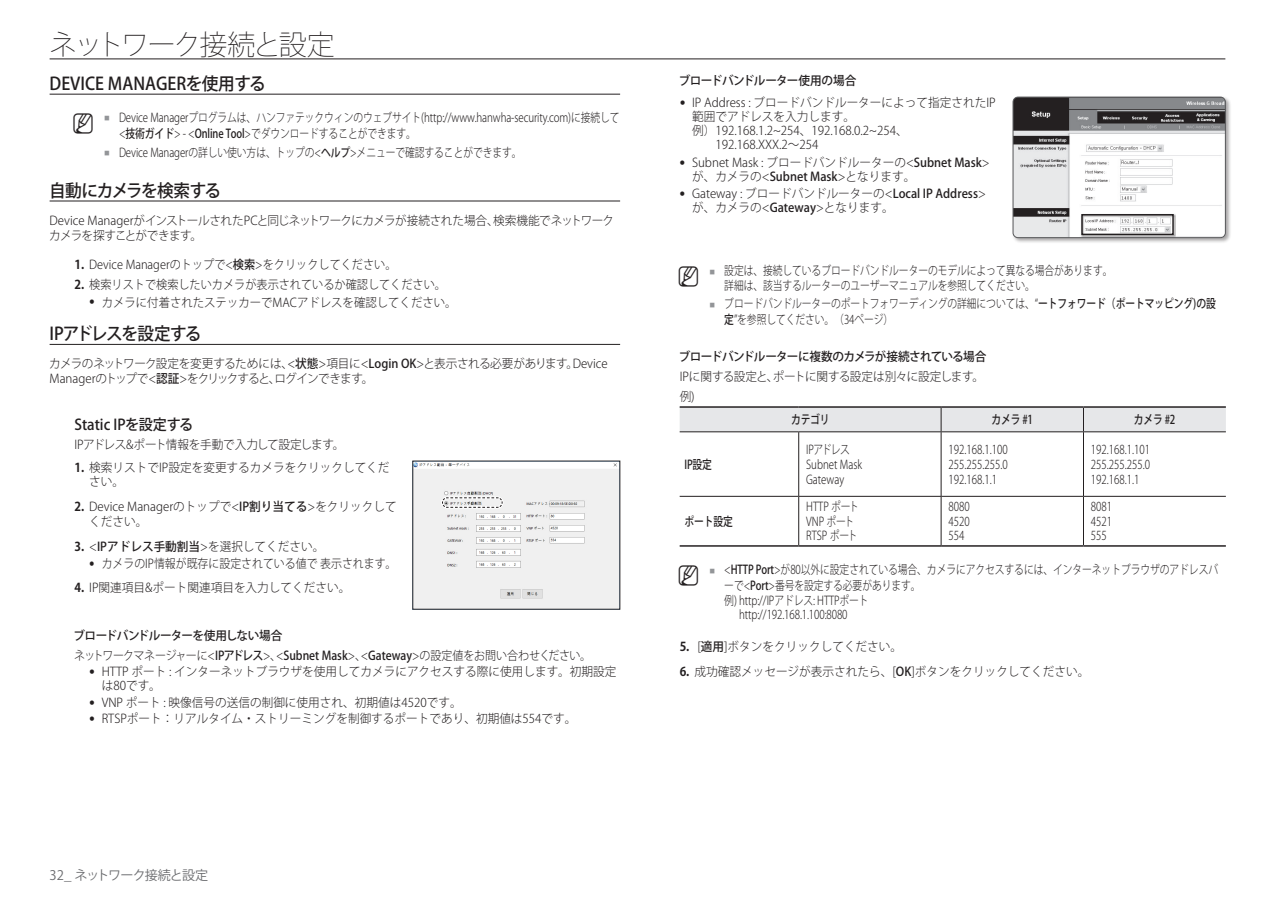
<style>
.page{position:relative;width:1275px;height:903px;background:#fff}
.page>*{position:absolute;margin:0;border:0;box-sizing:border-box;transform-origin:0 0}
.t1{font:200 28px "Koz Go Pro";letter-spacing:-.08em;color:#231f20}
.t2{font:500 17.5px "Koz Go Pro";color:#231f20;scale:.95 1}
.t3{font:500 17.5px "Koz Go Pro";letter-spacing:-.06em;color:#231f20;scale:.95 1}
.t4{font:500 17.5px "Koz Go Pro";letter-spacing:-.065em;color:#231f20;scale:.95 1}
.t5{font:500 14.88px "Koz Go Pro";color:#231f20;scale:.95 1}
.t6{font:13.12px "Koz Go Pro";letter-spacing:-.08em;color:#6c6d70}
.t7{font:300 12.25px/14.9px "Koz Go Pro";color:#231f20;scale:.8 1}
.t8{font:300 12.25px/14px "Koz Go Pro";color:#231f20;scale:.95 1}
.t9{font:500 12.25px/19.8px "Koz Go Pro";letter-spacing:-.04em;color:#231f20;scale:.95 1}
.t10{font:300 12.25px/14.9px "Koz Go Pro";letter-spacing:-.04em;color:#231f20;scale:.95 1}
.t11{font:300 12.25px/14.9px "Koz Go Pro";letter-spacing:-.035em;color:#231f20;scale:.95 1}
.t12{font:300 12.25px "Koz Go Pro";color:#231f20;scale:.91 1}
.t13{font:300 12.25px "Koz Go Pro";color:#231f20;scale:.93 1}
.t14{font:300 12.25px "Koz Go Pro";color:#231f20;scale:.89 1}
.t15{font:500 12.25px "Koz Go Pro";letter-spacing:-.04em;color:#231f20;scale:.8 1}
.s1{font-family:"SIBD P1400";font-weight:400;font-size:22.75px}
.s2{font-family:"SI Icon HR755";font-weight:400;font-size:14px;color:#939598}
.s3{font-weight:500}
.s4{font-weight:700}
.s5{font-family:"Helvetica Neue cp";font-weight:500}
.s6{font-weight:300}
</style>
<div class="page">
<hr style="left:50px;top:59px;width:1175px;height:1px;background:#231f20">
<hr style="left:50px;top:94px;width:570px;height:1px;background:#231f20">
<hr style="left:50px;top:201px;width:570px;height:1px;background:#231f20">
<hr style="left:50px;top:344px;width:570px;height:1px;background:#231f20">
<img style="left:414px;top:463px;width:204px;height:144px">
<div style="left:441px;top:496px;width:63px;height:13px;border:3px solid #fff;border-radius:5px"></div>
<svg style="left:442px;top:497px;width:61px;height:11px"></svg>
<div style="left:1011px;top:95px;width:221px;height:149px;background:#231f20;opacity:.4"></div>
<img style="left:1013px;top:97px;width:212px;height:141px">
<div style="left:1012px;top:97px;width:214px;height:141px;border:1px solid #57585a;border-radius:5px"></div>
<div style="left:1080px;top:213px;width:96px;height:25px;background:#231f20;opacity:.5"></div>
<div style="left:1081px;top:214px;width:93px;height:21px;border:1px solid #231f20"></div>
<div style="left:680px;top:408px;width:546px;height:23px;background:#e6e7e9"></div>
<hr style="left:680px;top:431px;width:119px;height:1px;background:#231f20">
<hr style="left:799px;top:431px;width:142px;height:1px;background:#231f20">
<hr style="left:798px;top:432px;width:1px;height:64px;background:#231f20">
<hr style="left:941px;top:431px;width:142px;height:1px;background:#231f20">
<hr style="left:941px;top:432px;width:1px;height:64px;background:#231f20">
<hr style="left:1083px;top:431px;width:143px;height:1px;background:#231f20">
<hr style="left:1083px;top:432px;width:1px;height:64px;background:#231f20">
<hr style="left:680px;top:496px;width:119px;height:1px;background:#231f20">
<hr style="left:799px;top:496px;width:142px;height:1px;background:#231f20">
<hr style="left:798px;top:497px;width:1px;height:48px;background:#231f20">
<hr style="left:941px;top:496px;width:142px;height:1px;background:#231f20">
<hr style="left:941px;top:497px;width:1px;height:48px;background:#231f20">
<hr style="left:1083px;top:496px;width:143px;height:1px;background:#231f20">
<hr style="left:1083px;top:497px;width:1px;height:48px;background:#231f20">
<hr style="left:680px;top:406px;width:119px;height:2px;background:#231f20">
<hr style="left:799px;top:406px;width:142px;height:2px;background:#231f20">
<hr style="left:941px;top:406px;width:142px;height:2px;background:#231f20">
<hr style="left:1083px;top:406px;width:143px;height:2px;background:#231f20">
<hr style="left:680px;top:545px;width:119px;height:2px;background:#231f20">
<hr style="left:799px;top:545px;width:142px;height:2px;background:#231f20">
<hr style="left:941px;top:545px;width:142px;height:2px;background:#231f20">
<hr style="left:1083px;top:545px;width:143px;height:2px;background:#231f20">
<h1 class="t1" style="left:49px;top:27px;width:287px">ネットワーク接続と設定</h1>
<h2 class="t2" style="left:50px;top:72px;width:229px">DEVICE MANAGERを使用する</h2>
<p class="t7" style="left:119px;top:110px;width:627px;line-height:15.6px;text-indent:-47px"><span class="s1">M</span> <span class="s2">`</span> Device Managerプログラムは、ハンファテックウィンのウェブサイト(http://www.hanwha-security.com)に接続して&lt;<span class="s3">技術ガイド</span>&gt; - &lt;<span class="s3">Online Tool</span>&gt;でダウンロードすることができます。</p>
<p class="t7" style="left:104px;top:145px;width:523px"><span class="s2">`</span> Device Managerの詳しい使い方は、トップの&lt;<span class="s3">ヘルプ</span>&gt;メニューで確認することができます。</p>
<h2 class="t3" style="left:49px;top:179px;width:182px">自動にカメラを検索する</h2>
<p class="t11" style="left:49px;top:213px;width:596px">Device ManagerがインストールされたPCと同じネットワークにカメラが接続された場合、検索機能でネットワークカメラを探すことができます。</p>
<p class="t12" style="left:74px;top:257px;width:355px"><span class="s4">1.</span> Device Managerのトップで&lt;<span class="s3">検索</span>&gt;をクリックしてください。</p>
<p class="t12" style="left:74px;top:277px;width:410px"><span class="s4">2.</span> 検索リストで検索したいカメラが表示されているか確認してください。</p>
<p class="t13" style="left:89px;top:294px;width:396px"><span class="s5">•</span> カメラに付着されたステッカーでMACアドレスを確認してください。</p>
<h2 class="t4" style="left:50px;top:322px;width:161px">IPアドレスを設定する</h2>
<p class="t10" style="left:49px;top:356px;width:589px">カメラのネットワーク設定を変更するためには、&lt;<span class="s3">状態</span>&gt;項目に&lt;<span class="s3">Login OK</span>&gt;と表示される必要があります。Device<br>Managerのトップで&lt;<span class="s3">認証</span>&gt;をクリックすると、ログインできます。</p>
<p class="t5" style="left:74px;top:415px;width:126px">Static IPを設定する</p>
<p class="t10" style="left:74px;top:437px;width:286px">IPアドレス&amp;ポート情報を手動で入力して設定します。</p>
<p class="t8" style="left:89px;top:460px;width:318px;line-height:14.9px;text-indent:-15px"><span class="s4">1.</span> 検索リストでIP設定を変更するカメラをクリックしてください。</p>
<p class="t8" style="left:89px;top:499px;width:325px;line-height:14.9px;text-indent:-15px"><span class="s4">2.</span> Device Managerのトップで&lt;<span class="s3">IP割り当てる</span>&gt;をクリックしてください。</p>
<p class="t8" style="left:74px;top:539px;width:265px"><span class="s4">3.</span> &lt;<span class="s3">IPアドレス手動割当</span>&gt;を選択してください。</p>
<p class="t14" style="left:89px;top:556px;width:347px"><span class="s5">•</span> カメラのIP情報が既存に設定されている値で 表示されます。</p>
<p class="t8" style="left:74px;top:581px;width:292px"><span class="s4">4.</span> IP関連項目&amp;ポート関連項目を入力してください。</p>
<p class="t9" style="left:74px;top:626px;width:546px">ブロードバンドルーターを使用しない場合<br><span class="s6">ネットワークマネージャーに&lt;</span>IPアドレス<span class="s6">&gt;、&lt;</span>Subnet Mask<span class="s6">&gt;、&lt;</span>Gateway<span class="s6">&gt;の設定値をお問い合わせください。</span></p>
<p class="t8" style="left:102px;top:665px;width:543px;text-indent:-12px"><span class="s5">•</span> HTTP ポート : インターネットブラウザを使用してカメラにアクセスする際に使用します。初期設定は80です。</p>
<p class="t8" style="left:89px;top:695px;width:393px"><span class="s5">•</span> VNP ポート : 映像信号の送信の制御に使用され、初期値は4520です。</p>
<p class="t8" style="left:89px;top:712px;width:514px"><span class="s5">•</span> RTSPポート：リアルタイム・ストリーミングを制御するポートであり、初期値は554です。</p>
<p class="t6" style="left:50px;top:866px;width:160px">32_ ネットワーク接続と設定</p>
<p class="t9" style="left:679px;top:71px;width:188px">ブロードバンドルーター使用の場合</p>
<p class="t8" style="left:680px;top:96px;width:334px"><span class="s5">•</span> IP Address : ブロードバンドルーターによって指定されたIP</p>
<p class="t8" style="left:692px;top:110px;width:173px">範囲でアドレスを入力します。</p>
<p class="t8" style="left:692px;top:124px;width:228px">例）192.168.1.2~254、192.168.0.2~254、</p>
<p class="t8" style="left:715px;top:138px;width:110px">192.168.XXX.2～254</p>
<p class="t8" style="left:692px;top:155px;width:315px;text-indent:-12px"><span class="s5">•</span> Subnet Mask : ブロードバンドルーターの&lt;<span class="s3">Subnet Mask</span>&gt;が、カメラの&lt;<span class="s3">Subnet Mask</span>&gt;となります。</p>
<p class="t8" style="left:692px;top:187px;width:311px;text-indent:-12px"><span class="s5">•</span> Gateway : ブロードバンドルーターの&lt;<span class="s3">Local IP Address</span>&gt;が、カメラの&lt;<span class="s3">Gateway</span>&gt;となります。</p>
<p class="t7" style="left:724px;top:264px;width:487px;text-indent:-47px"><span class="s1">M</span> <span class="s2">`</span> 設定は、接続しているブロードバンドルーターのモデルによって異なる場合があります。詳細は、該当するルーターのユーザーマニュアルを参照してください。</p>
<p class="t7" style="left:724px;top:296px;width:616px;line-height:15.6px;text-indent:-15px"><span class="s2">`</span> ブロードバンドルーターのポートフォワーディングの詳細については、“<span class="s3">ートフォワード（ポートマッピング)の設定</span>”を参照してください。（34ページ）</p>
<p class="t9" style="left:679px;top:347px;width:325px">ブロードバンドルーターに複数のカメラが接続されている場合</p>
<p class="t8" style="left:680px;top:367px;width:322px;line-height:19.8px">IPに関する設定と、ポートに関する設定は別々に設定します。例)</p>
<p class="t15" style="left:791px;top:412px;width:50px">カテゴリ</p>
<p class="t15" style="left:991px;top:412px;width:53px">カメラ #1</p>
<p class="t15" style="left:1134px;top:412px;width:53px">カメラ #2</p>
<p class="t15" style="left:685px;top:456px;width:36px">IP設定</p>
<p class="t7" style="left:806px;top:442px;width:71px">IPアドレス<br>Subnet Mask<br>Gateway</p>
<p class="t7" style="left:948px;top:442px;width:76px;text-align:justify">192.168.1.100<br>255.255.255.0<br>192.168.1.1</p>
<p class="t7" style="left:1091px;top:442px;width:76px;text-align:justify">192.168.1.101<br>255.255.255.0<br>192.168.1.1</p>
<p class="t7" style="left:806px;top:499px;width:68px">HTTP ポート<br>VNP ポート<br>RTSP ポート</p>
<p class="t7" style="left:948px;top:499px;width:28px;text-align:justify">8080<br>4520<br>554</p>
<p class="t7" style="left:1091px;top:499px;width:28px;text-align:justify">8081<br>4521<br>555</p>
<p class="t7" style="left:677px;top:562px;width:678px"><span class="s1">M</span> <span class="s2">`</span> &lt;<span class="s3">HTTP Port</span>&gt;が80以外に設定されている場合、カメラにアクセスするには、インターネットブラウザのアドレスバ</p>
<p class="t15" style="left:685px;top:513px;width:62px">ポート設定</p>
<p class="t7" style="left:724px;top:578px;width:247px">ーで&lt;<span class="s3">Port</span>&gt;番号を設定する必要があります。</p>
<p class="t7" style="left:724px;top:593px;width:182px">例) http://IPアドレス: HTTPポート</p>
<p class="t7" style="left:739px;top:607px;width:137px">http://192.168.1.100:8080</p>
<p class="t8" style="left:680px;top:640px;width:236px"><span class="s4">5.</span> [<span class="s3">適用</span>]ボタンをクリックしてください。</p>
<p class="t8" style="left:680px;top:665px;width:433px"><span class="s4">6.</span> 成功確認メッセージが表示されたら、[<span class="s3">OK</span>]ボタンをクリックしてください。</p>
</div>
